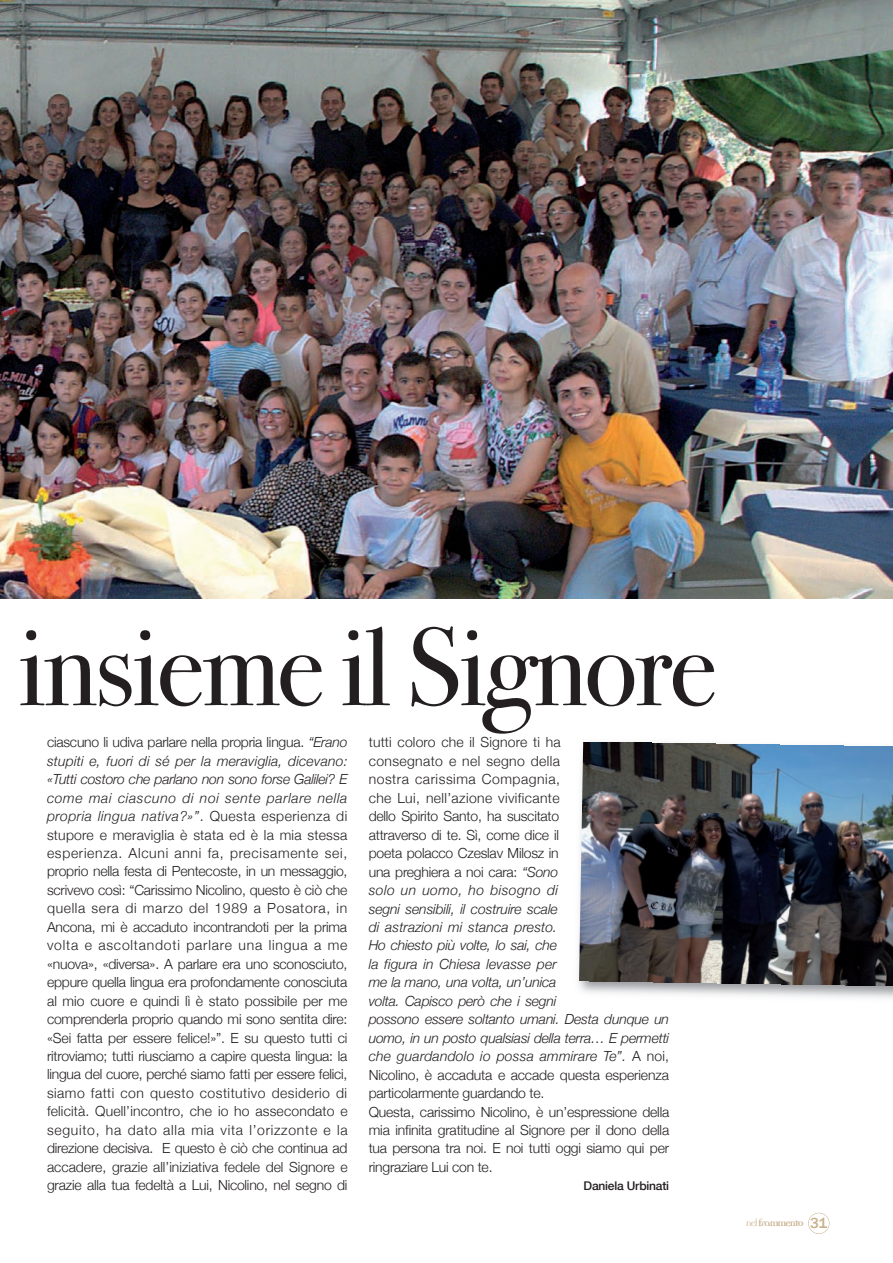
<style>
.page{position:relative;width:893px;height:1263px;background:#fff}
.page>*{position:absolute;margin:0;border:0;box-sizing:border-box;transform-origin:0 0}
.t1{font:111px "Bodoni Svty Two OSITCTT Book";letter-spacing:-.025em;color:#231f20}
.t2{font:300 13.95px/18.5px "Helvetica Neue";letter-spacing:-.015em;color:#231f20;text-align:justify}
.t3{font:500 12px "Helvetica Neue";letter-spacing:-.015em;color:#231f20}
.t4{font:700 10.95px "Democratica";letter-spacing:-.1em;color:#c8b08b}
.s1{font-style:italic}
.s2{font-weight:400}
.s3{font-family:"Franklin Gothic";font-weight:500;font-size:15px}
</style>
<div class="page">
<div style="left:808px;top:1213px;width:21px;height:21px;border:1px solid #c8b08b;border-radius:50%"></div>
<img style="left:0;top:0;width:893px;height:599px">
<img style="left:578px;top:954px;width:315px;height:44px">
<img style="left:579px;top:742px;width:314px;height:243px">
<h1 class="t1" style="left:18px;top:601px;width:701px">insieme il signore</h1>
<p class="t2" style="left:47px;top:733px;width:302px">ciascuno li udiva parlare nella propria lingua. <span class="s1">“Erano stupiti e, fuori di sé per la meraviglia, dicevano: «Tutti costoro che parlano non sono forse Galilei? E come mai ciascuno di noi sente parlare nella propria lingua nativa?»”</span>. Questa esperienza di stupore e meraviglia è stata ed è la mia stessa esperienza. Alcuni anni fa, precisamente sei, proprio nella festa di Pentecoste, in un messaggio, scrivevo così: “Carissimo Nicolino, questo è ciò che quella sera di marzo del 1989 a Posatora, in Ancona, mi è accaduto incontrandoti per la prima volta e ascoltandoti parlare una lingua a me «nuova», «diversa». A parlare era uno sconosciuto, eppure quella lingua era profondamente conosciuta al mio cuore e quindi lì è stato possibile per me comprenderla proprio quando mi sono sentita dire: «Sei fatta per essere felice!»”. E su questo tutti ci ritroviamo; tutti riusciamo a capire questa lingua: la lingua del cuore, perché siamo fatti per essere felici, siamo fatti con questo costitutivo desiderio di felicità. Quell’incontro, che io ho assecondato e seguito, ha dato alla mia vita l’orizzonte e la direzione decisiva. E questo è ciò che continua ad accadere, grazie all’iniziativa fedele del Signore e grazie alla tua fedeltà a Lui, Nicolino, nel segno di</p>
<p class="t2" style="left:369px;top:733px;width:302px;text-align:left">tutti coloro che il Signore ti ha<br>consegnato e nel segno della<br>nostra carissima Compagnia,<br>che Lui, nell’azione vivificante<br>dello Spirito Santo, ha suscitato<br>attraverso di te. Sì, come dice il<br>poeta polacco Czeslav Milosz in<br>una preghiera a noi cara: <span class="s1">“Sono<br>solo un uomo, ho bisogno di<br>segni sensibili, il costruire scale<br>di astrazioni mi stanca presto.<br>Ho chiesto più volte, lo sai, che<br>la figura in Chiesa levasse per<br>me la mano, una volta, un’unica<br>volta. Capisco però che i segni<br>possono essere soltanto umani. Desta dunque un uomo, in un posto qualsiasi della terra… E permetti che guardandolo io possa ammirare Te”.</span> A noi, Nicolino, è accaduta e accade questa esperienza particolarmente guardando te.<br>Questa, carissimo Nicolino, è un’espressione della mia infinita gratitudine al Signore per il dono della tua persona tra noi. E noi tutti oggi siamo qui per ringraziare Lui con te.</p>
<p class="t3" style="left:584px;top:1178px;width:87px">daniela Urbinati</p>
<p class="t4" style="left:746px;top:1218px;width:83px"><span class="s2">nel</span>frammento <span class="s3">31</span></p>
</div>
